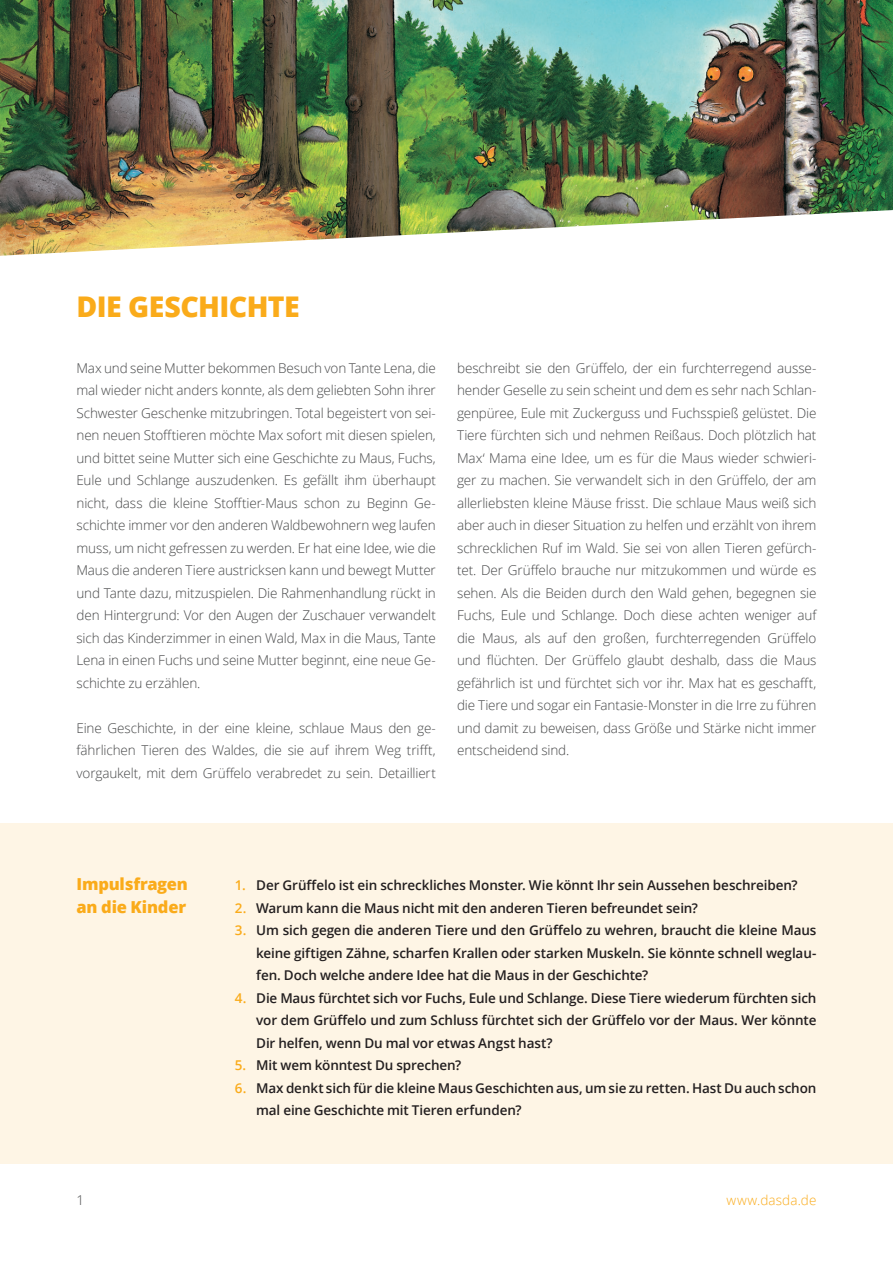
<style>
.page{position:relative;width:893px;height:1263px;background:#fff}
.page>*{position:absolute;margin:0;border:0;box-sizing:border-box;transform-origin:0 0}
.t1{font:800 28.5px "Open Sans";letter-spacing:-.02em;color:#faab1a}
.t2{font:800 16.5px/22.5px "Open Sans";letter-spacing:-.015em;color:#faab1a}
.t3{font:300 13.5px/22.5px "Open Sans";letter-spacing:-.01em;color:#454647;text-align:justify}
.t4{font:600 13.5px/22.5px "Open Sans";letter-spacing:-.01em;color:#231f20}
.t5{font:300 13.5px "Open Sans";letter-spacing:.01em;color:#faab1a}
.t6{font:600 13.5px/22.5px "Open Sans";color:#faab1a;text-align:justify}
</style>
<div class="page">
<img style="left:0;top:0;width:893px;height:256px">
<div style="left:0;top:823px;width:893px;height:340px;background:#fef5e5"></div>
<h1 class="t1" style="left:77px;top:285px;width:225px">DIE GESCHICHTE</h1>
<p class="t3" style="left:77px;top:356px;width:361px">Max und seine Mutter bekommen Besuch von Tante Lena, die mal wieder nicht anders konnte, als dem geliebten Sohn ihrer Schwester Geschenke mitzubringen. Total begeistert von sei&shy;nen neuen Stofftieren möchte Max sofort mit diesen spielen, und bittet seine Mutter sich eine Geschichte zu Maus, Fuchs, Eule und Schlange auszudenken. Es gefällt ihm überhaupt nicht, dass die kleine Stofftier-Maus schon zu Beginn Ge&shy;schichte immer vor den anderen Waldbewohnern weg laufen muss, um nicht gefressen zu werden. Er hat eine Idee, wie die Maus die anderen Tiere austricksen kann und bewegt Mutter und Tante dazu, mitzuspielen. Die Rahmenhandlung rückt in den Hintergrund: Vor den Augen der Zuschauer verwandelt sich das Kinderzimmer in einen Wald, Max in die Maus, Tante Lena in einen Fuchs und seine Mutter beginnt, eine neue Ge&shy;schichte zu erzählen.</p>
<p class="t3" style="left:77px;top:716px;width:361px">Eine Geschichte, in der eine kleine, schlaue Maus den ge&shy;fährlichen Tieren des Waldes, die sie auf ihrem Weg trifft, vorgaukelt, mit dem Grüffelo verabredet zu sein. Detailliert</p>
<p class="t3" style="left:457px;top:356px;width:361px">beschreibt sie den Grüffelo, der ein furchterregend ausse&shy;hender Geselle zu sein scheint und dem es sehr nach Schlan&shy;genpüree, Eule mit Zuckerguss und Fuchsspieß gelüstet. Die Tiere fürchten sich und nehmen Reißaus. Doch plötzlich hat Max‘ Mama eine Idee, um es für die Maus wieder schwieri&shy;ger zu machen. Sie verwandelt sich in den Grüffelo, der am allerliebsten kleine Mäuse frisst. Die schlaue Maus weiß sich aber auch in dieser Situation zu helfen und erzählt von ihrem schrecklichen Ruf im Wald. Sie sei von allen Tieren gefürch&shy;tet. Der Grüffelo brauche nur mitzukommen und würde es sehen. Als die Beiden durch den Wald gehen, begegnen sie Fuchs, Eule und Schlange. Doch diese achten weniger auf die Maus, als auf den großen, furchterregenden Grüffelo und flüchten. Der Grüffelo glaubt deshalb, dass die Maus gefährlich ist und fürchtet sich vor ihr. Max hat es geschafft, die Tiere und sogar ein Fantasie-Monster in die Irre zu führen und damit zu beweisen, dass Größe und Stärke nicht immer entscheidend sind.</p>
<p class="t2" style="left:77px;top:872px;width:113px">Impulsfragen an die Kinder</p>
<p class="t6" style="left:235px;top:874px;width:13px">1.<br>2.<br>3.</p>
<p class="t6" style="left:235px;top:986px;width:13px">4.</p>
<p class="t6" style="left:235px;top:1054px;width:13px">5.<br>6.</p>
<p class="t4" style="left:256px;top:874px;width:562px">Der Grüffelo ist ein schreckliches Monster. Wie könnt Ihr sein Aussehen beschreiben?<br>Warum kann die Maus nicht mit den anderen Tieren befreundet sein?<br>Um sich gegen die anderen Tiere und den Grüffelo zu wehren, braucht die kleine Maus keine giftigen Zähne, scharfen Krallen oder starken Muskeln. Sie könnte schnell weglau&shy;fen. Doch welche andere Idee hat die Maus in der Geschichte?<br>Die Maus fürchtet sich vor Fuchs, Eule und Schlange. Diese Tiere wiederum fürchten sich vor dem Grüffelo und zum Schluss fürchtet sich der Grüffelo vor der Maus. Wer könnte Dir helfen, wenn Du mal vor etwas Angst hast?<br>Mit wem könntest Du sprechen?<br>Max denkt sich für die kleine Maus Geschichten aus, um sie zu retten. Hast Du auch schon mal eine Geschichte mit Tieren erfunden?</p>
<p class="t3" style="left:77px;top:1189px;width:9px">1</p>
<p class="t5" style="left:726px;top:1191px;width:91px">www.dasda.de</p>
</div>
